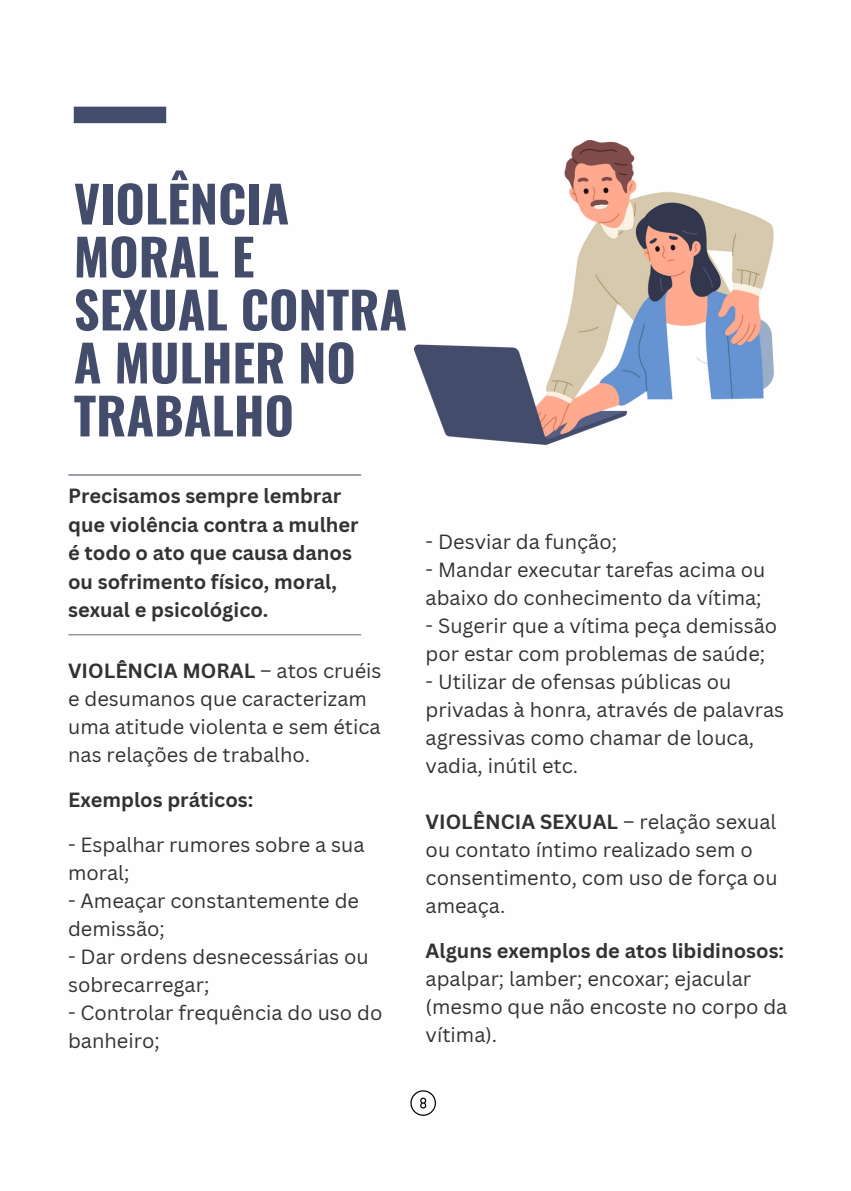
<style>
.page{position:relative;width:851px;height:1191px;background:#fff}
.page>*{position:absolute;margin:0;border:0;box-sizing:border-box;transform-origin:0 0}
.t1{font:700 50.4px/53px "Oswald";color:#444c6b}
.t2{font:20px/28px "Canva Sans";color:#333230}
.t3{font:700 20px/28.4px "Canva Sans";color:#333230}
.s1{font-weight:700}
</style>
<div class="page">
<hr style="left:69px;top:474px;width:291px;height:2px;background:#7f7e90">
<hr style="left:69px;top:634px;width:291px;height:1px;background:#97989a">
<div style="left:74px;top:107px;width:92px;height:16px;background:#444c6b"></div>
<img style="left:414px;top:140px;width:358px;height:305px">
<svg style="left:410px;top:1090px;width:25px;height:26px"></svg>
<p class="t1" style="left:74px;top:175px;width:335px">VIOLÊNCIA<br>MORAL E<br>SEXUAL CONTRA<br>A MULHER NO<br>TRABALHO</p>
<p class="t3" style="left:68px;top:481px;width:292px">Precisamos sempre lembrar que violência contra a mulher é todo o ato que causa danos ou sofrimento físico, moral, sexual e psicológico.</p>
<p class="t2" style="left:68px;top:656px;width:315px"><span class="s1">VIOLÊNCIA MORAL</span> – atos cruéis e desumanos que caracterizam uma atitude violenta e sem ética nas relações de trabalho.</p>
<h2 class="t3" style="left:68px;top:785px;width:186px">Exemplos práticos:</h2>
<p class="t2" style="left:68px;top:830px;width:298px">- Espalhar rumores sobre a sua moral;</p>
<h2 class="t2" style="left:68px;top:886px;width:292px">- Ameaçar constantemente de demissão;</h2>
<p class="t2" style="left:68px;top:942px;width:302px">- Dar ordens desnecessárias ou sobrecarregar;</p>
<p class="t2" style="left:68px;top:998px;width:315px">- Controlar frequência do uso do banheiro;</p>
<p class="t2" style="left:425px;top:527px;width:193px">- Desviar da função;</p>
<p class="t2" style="left:425px;top:555px;width:341px">- Mandar executar tarefas acima ou abaixo do conhecimento da vítima;</p>
<p class="t2" style="left:425px;top:611px;width:353px">- Sugerir que a vítima peça demissão por estar com problemas de saúde;</p>
<p class="t2" style="left:425px;top:667px;width:360px">- Utilizar de ofensas públicas ou privadas à honra, através de palavras agressivas como chamar de louca, vadia, inútil etc.</p>
<p class="t2" style="left:425px;top:807px;width:353px"><span class="s1">VIOLÊNCIA SEXUAL</span> – relação sexual ou contato íntimo realizado sem o consentimento, com uso de força ou ameaça.</p>
<p class="t3" style="left:425px;top:936px;width:360px">Alguns exemplos de atos libidinosos:</p>
<p class="t2" style="left:425px;top:964px;width:363px">apalpar; lamber; encoxar; ejacular (mesmo que não encoste no corpo da vítima).</p>
</div>
